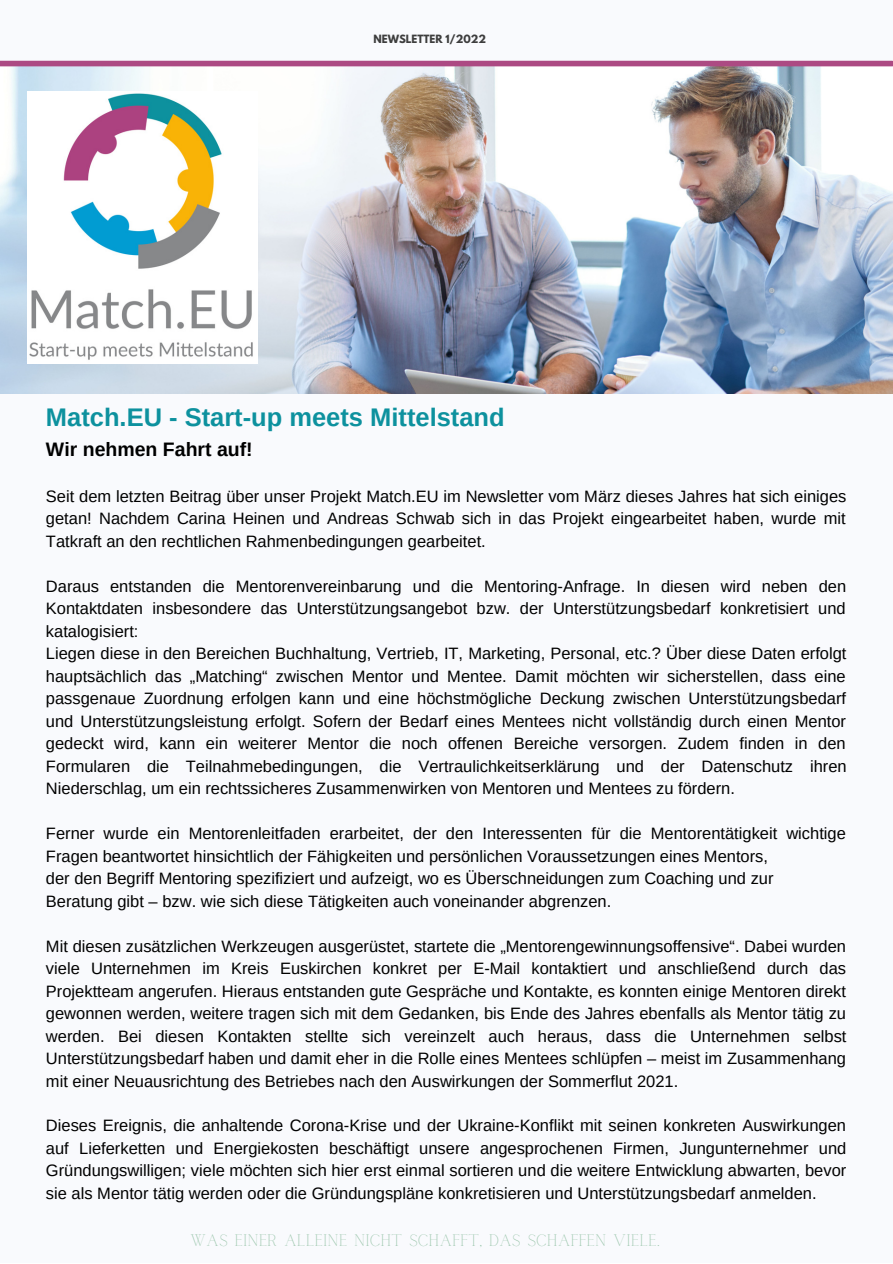
<style>
.page{position:relative;width:893px;height:1264px;background:#fff}
.page>*{position:absolute;margin:0;border:0;box-sizing:border-box;transform-origin:0 0}
.t1{font:700 25.5px "Arimo";color:#0d919e}
.t2{font:700 19.5px "Arimo";color:#000}
.t3{font:16.5px/22.5px "Arimo";color:#000;text-align:justify}
.t4{font:16.5px "Calgary";color:#98c4a9}
.t5{font:700 10.05px "League Spartan";color:#3d3d3d}
</style>
<div class="page">
<div style="left:0;top:0;width:892px;height:1262px;background:#f9fafd"></div>
<img style="left:0;top:66px;width:892px;height:327px">
<div style="left:0;top:61px;width:892px;height:5px;background:#ac4a83"></div>
<img style="left:28px;top:92px;width:229px;height:272px">
<p class="t5" style="left:373px;top:34px;width:114px">NEWSLETTER 1/2022</p>
<h1 class="t1" style="left:46px;top:403px;width:460px">Match.EU - Start-up meets Mittelstand</h1>
<p class="t2" style="left:46px;top:438px;width:208px">Wir nehmen Fahrt auf!</p>
<p class="t3" style="left:46px;top:484px;width:801px">Seit dem letzten Beitrag über unser Projekt Match.EU im Newsletter vom März dieses Jahres hat sich einiges getan! Nachdem Carina Heinen und Andreas Schwab sich in das Projekt eingearbeitet haben, wurde mit Tatkraft an den rechtlichen Rahmenbedingungen gearbeitet.</p>
<p class="t3" style="left:46px;top:574px;width:802px;text-align:left">Daraus entstanden die Mentorenvereinbarung und die Mentoring-Anfrage. In diesen wird neben den Kontaktdaten insbesondere das Unterstützungsangebot bzw. der Unterstützungsbedarf konkretisiert und katalogisiert:<br>Liegen diese in den Bereichen Buchhaltung, Vertrieb, IT, Marketing, Personal, etc.? Über diese Daten erfolgt hauptsächlich das „Matching“ zwischen Mentor und Mentee. Damit möchten wir sicherstellen, dass eine passgenaue Zuordnung erfolgen kann und eine höchstmögliche Deckung zwischen Unterstützungsbedarf und Unterstützungsleistung erfolgt. Sofern der Bedarf eines Mentees nicht vollständig durch einen Mentor gedeckt wird, kann ein weiterer Mentor die noch offenen Bereiche versorgen. Zudem finden in den Formularen die Teilnahmebedingungen, die Vertraulichkeitserklärung und der Datenschutz ihren Niederschlag, um ein rechtssicheres Zusammenwirken von Mentoren und Mentees zu fördern.</p>
<p class="t3" style="left:46px;top:822px;width:801px;text-align:left">Ferner wurde ein Mentorenleitfaden erarbeitet, der den Interessenten für die Mentorentätigkeit wichtige Fragen beantwortet hinsichtlich der Fähigkeiten und persönlichen Voraussetzungen eines Mentors,<br>der den Begriff Mentoring spezifiziert und aufzeigt, wo es Überschneidungen zum Coaching und zur<br>Beratung gibt – bzw. wie sich diese Tätigkeiten auch voneinander abgrenzen.</p>
<p class="t3" style="left:46px;top:934px;width:802px">Mit diesen zusätzlichen Werkzeugen ausgerüstet, startete die „Mentorengewinnungsoffensive“. Dabei wurden viele Unternehmen im Kreis Euskirchen konkret per E-Mail kontaktiert und anschließend durch das Projektteam angerufen. Hieraus entstanden gute Gespräche und Kontakte, es konnten einige Mentoren direkt gewonnen werden, weitere tragen sich mit dem Gedanken, bis Ende des Jahres ebenfalls als Mentor tätig zu werden. Bei diesen Kontakten stellte sich vereinzelt auch heraus, dass die Unternehmen selbst Unterstützungsbedarf haben und damit eher in die Rolle eines Mentees schlüpfen – meist im Zusammenhang mit einer Neuausrichtung des Betriebes nach den Auswirkungen der Sommerflut 2021.</p>
<p class="t3" style="left:46px;top:1114px;width:801px">Dieses Ereignis, die anhaltende Corona-Krise und der Ukraine-Konflikt mit seinen konkreten Auswirkungen auf Lieferketten und Energiekosten beschäftigt unsere angesprochenen Firmen, Jungunternehmer und Gründungswilligen; viele möchten sich hier erst einmal sortieren und die weitere Entwicklung abwarten, bevor sie als Mentor tätig werden oder die Gründungspläne konkretisieren und Unterstützungsbedarf anmelden.</p>
<p class="t4" style="left:190px;top:1231px;width:471px">WAS EINER ALLEINE NICHT SCHAFFT, DAS SCHAFFEN VIELE.</p>
</div>
